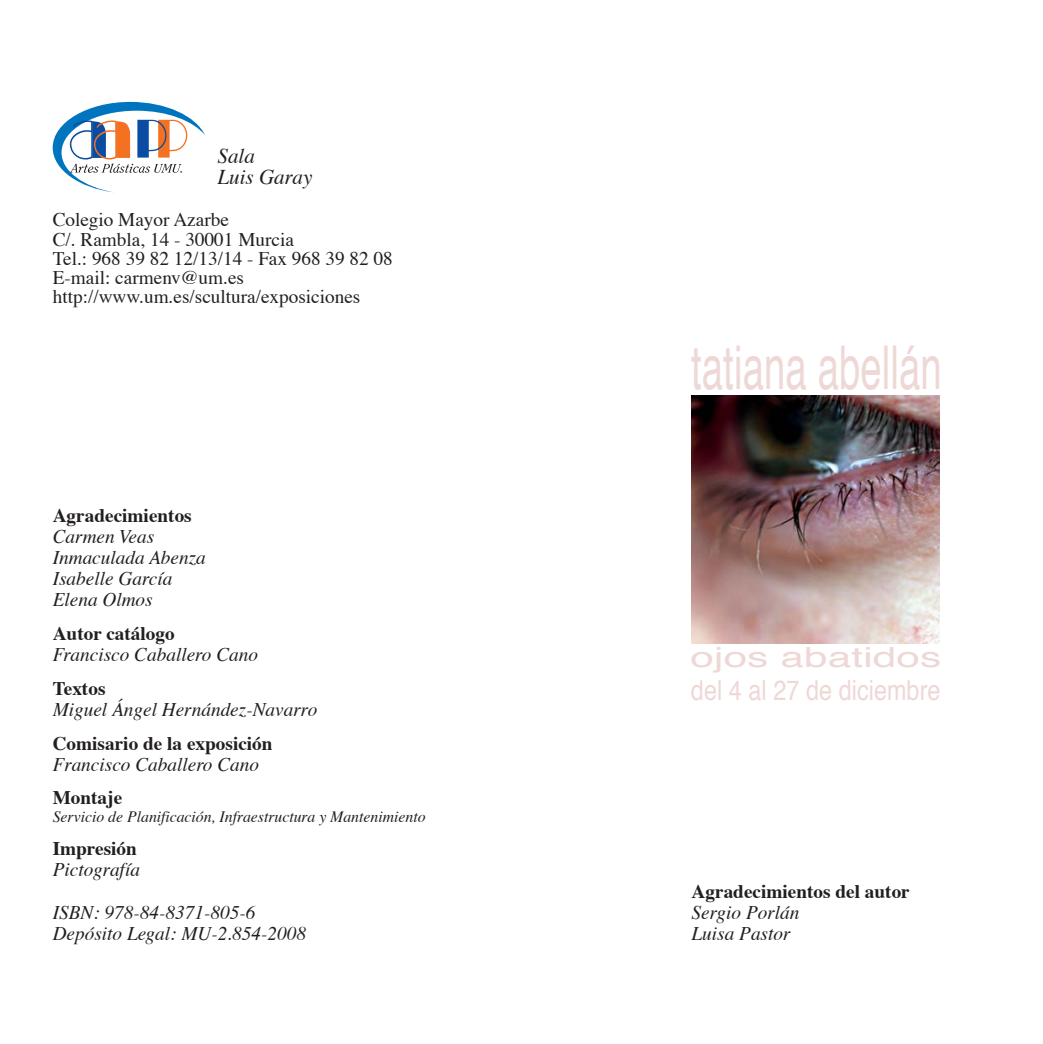
<style>
.page{position:relative;width:1043px;height:1044px;background:#fff}
.page>*{position:absolute;margin:0;border:0;box-sizing:border-box;transform-origin:0 0}
.t1{font:60.38px "Helvetica";letter-spacing:.005em;color:#eed8d6;scale:.63 1}
.t2{font:27.82px/32.2px "Helvetica";letter-spacing:.005em;color:#eed8d6;scale:1.52 1}
.t3{font:italic 21px/21px "Times";color:#231f20}
.t4{font:italic 19.25px/21.2px "Times";color:#231f20}
.t5{font:19.25px/19.2px "Times";color:#231f20}
.t6{font:700 19.25px "Times";color:#231f20}
.t7{font:italic 15.75px "Times";color:#231f20}
</style>
<div class="page">
<img style="left:691px;top:395px;width:248px;height:248px">
<svg style="left:53px;top:102px;width:152px;height:90px"></svg>
<p class="t3" style="left:218px;top:148px;width:96px">Sala<br>Luis Garay</p>
<p class="t5" style="left:53px;top:212px;width:342px">Colegio Mayor Azarbe<br>C/. Rambla, 14 - 30001 Murcia<br>Tel.: 968 39 82 12/13/14 - Fax 968 39 82 08<br>E-mail: carmenv@um.es http://www.um.es/scultura/exposiciones</p>
<p class="t6" style="left:53px;top:507px;width:141px">Agradecimientos</p>
<p class="t4" style="left:53px;top:527px;width:155px">Carmen Veas<br>Inmaculada Abenza<br>Isabelle García<br>Elena Olmos</p>
<p class="t6" style="left:53px;top:625px;width:124px">Autor catálogo</p>
<p class="t4" style="left:53px;top:645px;width:207px">Francisco Caballero Cano</p>
<p class="t6" style="left:53px;top:680px;width:54px">Textos</p>
<p class="t4" style="left:53px;top:700px;width:266px">Miguel Ángel Hernández-Navarro</p>
<p class="t6" style="left:53px;top:735px;width:221px">Comisario de la exposición</p>
<p class="t4" style="left:53px;top:755px;width:208px">Francisco Caballero Cano</p>
<p class="t6" style="left:53px;top:790px;width:71px">Montaje</p>
<p class="t7" style="left:53px;top:809px;width:374px">Servicio de Planificación, Infraestructura y Mantenimiento</p>
<p class="t6" style="left:53px;top:840px;width:86px">Impresión</p>
<p class="t4" style="left:53px;top:850px;width:204px;line-height:42.4px">Pictografía<br>ISBN: 978-84-8371-805-6</p>
<p class="t4" style="left:53px;top:924px;width:255px">Depósito Legal: MU-2.854-2008</p>
<h1 class="t1" style="left:691px;top:342px;width:400px">tatiana abellán</h1>
<h2 class="t2" style="left:690px;top:644px;width:166px">ojos abatidos del 4 al 27 de diciembre</h2>
<p class="t6" style="left:691px;top:883px;width:220px">Agradecimientos del autor</p>
<p class="t4" style="left:691px;top:903px;width:109px">Sergio Porlán<br>Luisa Pastor</p>
</div>
